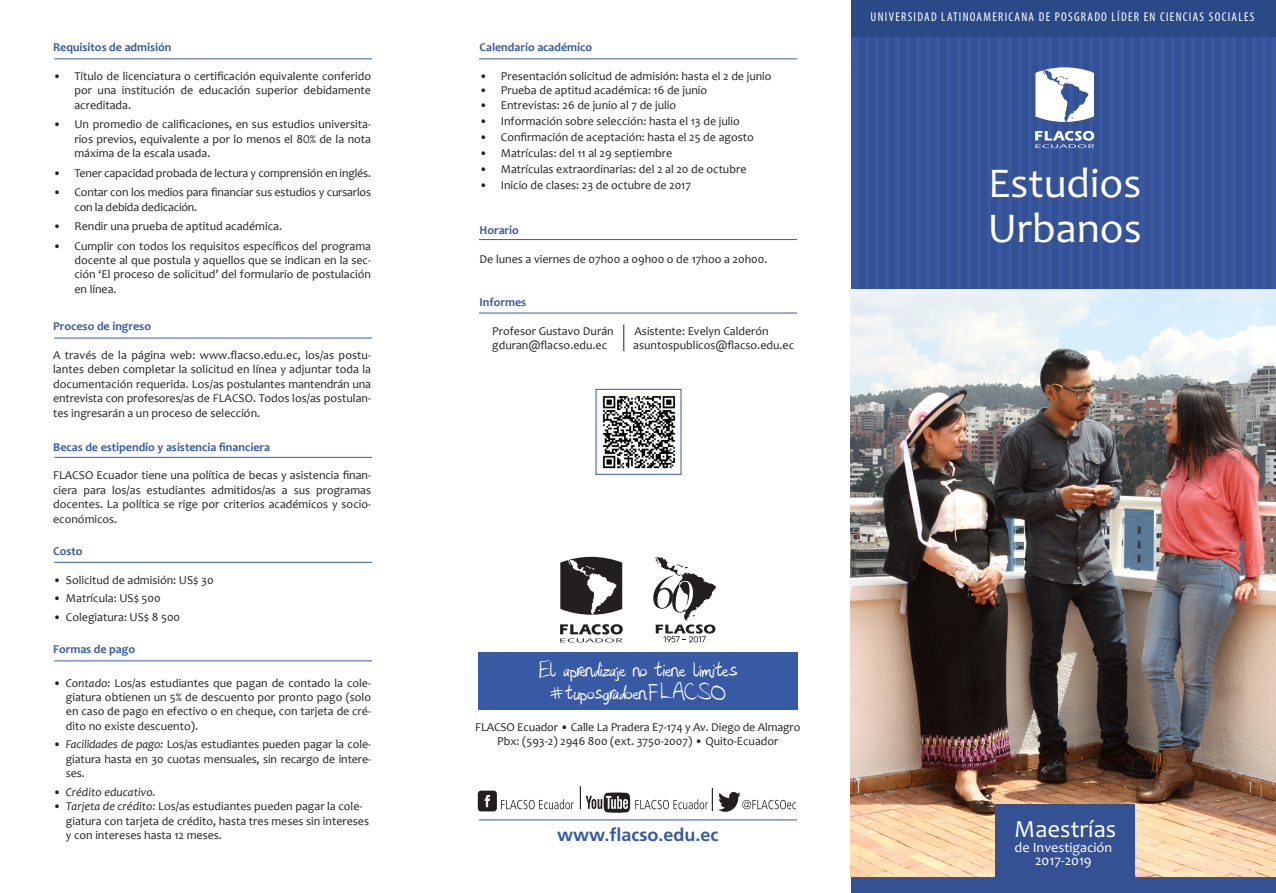
<style>
.page{position:relative;width:1276px;height:893px;background:#fff}
.page>*{position:absolute;margin:0;border:0;box-sizing:border-box;transform-origin:0 0}
.t1{font:42.75px/45.2px "Candara";color:#fff}
.t2{font:30px "Hashtag";letter-spacing:-.055em;color:#fff}
.t3{font:24.75px "Candara";color:#fff}
.t4{font:700 18px "Frutiger";color:#3859a3}
.t5{font:14.25px/13.5px "Candara";color:#fff;text-align:center}
.t6{font:condensed 12.75px "Myriad Pro";letter-spacing:.1em;color:#fff}
.t7{font:12px/14.4px "Candara";color:#231f20;text-align:justify}
.t8{font:700 12px "Candara";color:#3859a3}
.t9{font:italic 12px "Candara";color:#231f20}
.s1{font-style:italic}
.s2{font-style:normal}
</style>
<div class="page">
<div style="left:478px;top:653px;width:319px;height:57px;background:#3859a3"></div>
<svg style="left:623px;top:325px;width:1px;height:26px"></svg>
<hr style="left:479px;top:819px;width:318px;height:1px;background:#3859a3">
<svg style="left:501px;top:799px;width:72px;height:10px"></svg>
<svg style="left:580px;top:786px;width:216px;height:27px"></svg>
<div style="left:478px;top:791px;width:19px;height:20px;background:#231f20;border-radius:3px"></div>
<svg style="left:485px;top:795px;width:5px;height:12px"></svg>
<svg style="left:851px;top:37px;width:425px;height:841px;background:#38579f"></svg>
<img style="left:850px;top:289px;width:426px;height:587px">
<div style="left:859px;top:0;width:5px;height:289px;background:#335193"></div>
<div style="left:869px;top:0;width:5px;height:289px;background:#335193"></div>
<div style="left:879px;top:0;width:5px;height:289px;background:#335193"></div>
<div style="left:890px;top:0;width:5px;height:289px;background:#335193"></div>
<div style="left:900px;top:0;width:5px;height:289px;background:#335193"></div>
<div style="left:910px;top:0;width:5px;height:289px;background:#335193"></div>
<div style="left:920px;top:0;width:5px;height:289px;background:#335193"></div>
<div style="left:930px;top:0;width:5px;height:289px;background:#335193"></div>
<div style="left:941px;top:0;width:5px;height:289px;background:#335193"></div>
<div style="left:951px;top:0;width:5px;height:289px;background:#335193"></div>
<div style="left:961px;top:0;width:5px;height:289px;background:#335193"></div>
<div style="left:971px;top:0;width:5px;height:289px;background:#335193"></div>
<div style="left:981px;top:0;width:5px;height:289px;background:#335193"></div>
<div style="left:991px;top:0;width:6px;height:289px;background:#335193"></div>
<div style="left:1002px;top:0;width:5px;height:289px;background:#335193"></div>
<div style="left:1012px;top:0;width:5px;height:289px;background:#335193"></div>
<div style="left:1022px;top:0;width:5px;height:289px;background:#335193"></div>
<div style="left:1032px;top:0;width:5px;height:289px;background:#335193"></div>
<div style="left:1042px;top:0;width:5px;height:289px;background:#335193"></div>
<div style="left:1053px;top:0;width:5px;height:289px;background:#335193"></div>
<div style="left:1063px;top:0;width:5px;height:289px;background:#335193"></div>
<div style="left:1073px;top:0;width:5px;height:289px;background:#335193"></div>
<div style="left:1083px;top:0;width:5px;height:289px;background:#335193"></div>
<div style="left:1093px;top:0;width:5px;height:289px;background:#335193"></div>
<div style="left:1104px;top:0;width:5px;height:289px;background:#335193"></div>
<div style="left:1114px;top:0;width:5px;height:289px;background:#335193"></div>
<div style="left:1124px;top:0;width:5px;height:289px;background:#335193"></div>
<div style="left:1134px;top:0;width:5px;height:289px;background:#335193"></div>
<div style="left:1144px;top:0;width:5px;height:289px;background:#335193"></div>
<div style="left:1154px;top:0;width:5px;height:289px;background:#335193"></div>
<div style="left:1165px;top:0;width:5px;height:289px;background:#335193"></div>
<div style="left:1175px;top:0;width:5px;height:289px;background:#335193"></div>
<div style="left:1185px;top:0;width:5px;height:289px;background:#335193"></div>
<div style="left:1195px;top:0;width:5px;height:289px;background:#335193"></div>
<div style="left:1205px;top:0;width:5px;height:289px;background:#335193"></div>
<div style="left:1216px;top:0;width:5px;height:289px;background:#335193"></div>
<div style="left:1226px;top:0;width:5px;height:289px;background:#335193"></div>
<div style="left:1236px;top:0;width:5px;height:289px;background:#335193"></div>
<div style="left:1246px;top:0;width:5px;height:289px;background:#335193"></div>
<div style="left:1256px;top:0;width:5px;height:289px;background:#335193"></div>
<div style="left:1267px;top:0;width:5px;height:289px;background:#335193"></div>
<svg style="left:1035px;top:131px;width:59px;height:17px"></svg>
<svg style="left:1035px;top:67px;width:59px;height:55px"></svg>
<div style="left:851px;top:0;width:425px;height:37px;background:#294a86"></div>
<div style="left:995px;top:804px;width:139px;height:74px;background:#335193"></div>
<div style="left:851px;top:878px;width:425px;height:15px;background:#335193"></div>
<hr style="left:54px;top:58px;width:318px;height:1px;background:#3859a3">
<hr style="left:479px;top:58px;width:318px;height:1px;background:#3859a3">
<hr style="left:479px;top:239px;width:318px;height:1px;background:#3859a3">
<hr style="left:479px;top:313px;width:318px;height:1px;background:#3859a3">
<hr style="left:54px;top:338px;width:318px;height:1px;background:#3859a3">
<hr style="left:54px;top:457px;width:318px;height:1px;background:#3859a3">
<hr style="left:54px;top:562px;width:318px;height:1px;background:#3859a3">
<hr style="left:54px;top:660px;width:318px;height:1px;background:#3859a3">
<svg style="left:560px;top:624px;width:63px;height:18px"></svg>
<svg style="left:560px;top:557px;width:62px;height:58px"></svg>
<svg style="left:653px;top:557px;width:63px;height:85px"></svg>
<img style="left:602px;top:395px;width:74px;height:74px">
<div style="left:595px;top:389px;width:86px;height:86px;border:1px solid #3859a3"></div>
<p class="t8" style="left:53px;top:40px;width:120px">Requisitos de admisión</p>
<p class="t7" style="left:74px;top:69px;width:298px;text-indent:-21px">• Título de licenciatura o certificación equivalente conferido por una institución de educación superior debidamente acreditada.</p>
<p class="t7" style="left:74px;top:117px;width:298px;text-indent:-21px">• Un promedio de calificaciones, en sus estudios universita&shy;rios previos, equivalente a por lo menos el 8O% de la nota máxima de la escala usada.</p>
<p class="t7" style="left:53px;top:165px;width:319px">• Tener capacidad probada de lectura y comprensión en inglés.</p>
<p class="t7" style="left:74px;top:185px;width:298px;text-indent:-21px">• Contar con los medios para financiar sus estudios y cursarlos con la debida dedicación.</p>
<p class="t7" style="left:53px;top:219px;width:230px">• Rendir una prueba de aptitud académica.</p>
<p class="t7" style="left:74px;top:238px;width:298px;text-indent:-21px">• Cumplir con todos los requisitos específicos del programa docente al que postula y aquellos que se indican en la sec&shy;ción ‘El proceso de solicitud’ del formulario de postulación en línea.</p>
<p class="t8" style="left:53px;top:319px;width:99px">Proceso de ingreso</p>
<p class="t7" style="left:53px;top:348px;width:319px">A través de la página web: www.flacso.edu.ec, los/as postu&shy;lantes deben completar la solicitud en línea y adjuntar toda la documentación requerida. Los/as postulantes mantendrán una entrevista con profesores/as de FLACSO. Todos los/as postulan&shy;tes ingresarán a un proceso de selección.</p>
<p class="t8" style="left:53px;top:439px;width:218px">Becas de estipendio y asistencia financiera</p>
<p class="t7" style="left:53px;top:468px;width:319px">FLACSO Ecuador tiene una política de becas y asistencia finan&shy;ciera para los/as estudiantes admitidos/as a sus programas docentes. La política se rige por criterios académicos y socio&shy;económicos.</p>
<p class="t8" style="left:53px;top:544px;width:31px">Costo</p>
<p class="t7" style="left:53px;top:573px;width:162px">• Solicitud de admisión: US$ 30</p>
<p class="t7" style="left:53px;top:591px;width:109px">• Matrícula: US$ 500</p>
<p class="t7" style="left:53px;top:610px;width:128px">• Colegiatura: US$ 8 500</p>
<p class="t8" style="left:53px;top:642px;width:84px">Formas de pago</p>
<p class="t7" style="left:66px;top:675px;width:307px;text-indent:-13px">• <span class="s1">Contado:</span> Los/as estudiantes que pagan de contado la cole&shy;giatura obtienen un 5% de descuento por pronto pago (solo en caso de pago en efectivo o en cheque, con tarjeta de cré&shy;dito no existe descuento).</p>
<p class="t7" style="left:66px;top:737px;width:307px;text-indent:-13px">• <span class="s1">Facilidades de pago:</span> Los/as estudiantes pueden pagar la cole&shy;giatura hasta en 30 cuotas mensuales, sin recargo de intere&shy;ses.</p>
<p class="t9" style="left:53px;top:784px;width:104px"><span class="s2">•</span> Crédito educativo.</p>
<p class="t7" style="left:66px;top:799px;width:305px;text-align:left;text-indent:-13px">• <span class="s1">Tarjeta de crédito:</span> Los/as estudiantes pueden pagar la cole&shy;giatura con tarjeta de crédito, hasta tres meses sin intereses y con intereses hasta 12 meses.</p>
<p class="t8" style="left:479px;top:40px;width:114px">Calendario académico</p>
<p class="t7" style="left:479px;top:69px;width:293px">• Presentación solicitud de admisión: hasta el 2 de junio</p>
<p class="t7" style="left:479px;top:83px;width:229px">• Prueba de aptitud académica: 16 de junio</p>
<p class="t7" style="left:479px;top:98px;width:198px">• Entrevistas: 26 de junio al 7 de julio</p>
<p class="t7" style="left:479px;top:114px;width:262px">• Información sobre selección: hasta el 13 de julio</p>
<p class="t7" style="left:479px;top:130px;width:276px">• Confirmación de aceptación: hasta el 25 de agosto</p>
<p class="t7" style="left:479px;top:146px;width:194px">• Matrículas: del 11 al 29 septiembre</p>
<p class="t7" style="left:479px;top:162px;width:268px">• Matrículas extraordinarias: del 2 al 20 de octubre</p>
<p class="t7" style="left:479px;top:178px;width:213px">• Inicio de clases: 23 de octubre de 2017</p>
<p class="t8" style="left:479px;top:223px;width:41px">Horario</p>
<p class="t7" style="left:479px;top:252px;width:289px">De lunes a viernes de 07h00 a 09h00 o de 17hoo a 20h00.</p>
<p class="t8" style="left:479px;top:295px;width:48px">Informes</p>
<p class="t7" style="left:492px;top:324px;width:123px">Profesor Gustavo Durán</p>
<p class="t7" style="left:634px;top:324px;width:136px">Asistente: Evelyn Calderón</p>
<p class="t7" style="left:492px;top:338px;width:116px">gduran@flacso.edu.ec</p>
<p class="t7" style="left:633px;top:338px;width:162px">asuntospublicos@flacso.edu.ec</p>
<p class="t6" style="left:870px;top:9px;width:385px">UNIVERSIDAD LATINOAMERICANA DE POSGRADO LÍDER EN CIENCIAS SOCIALES</p>
<p class="t1" style="left:987px;top:160px;width:155px">Estudios<br>Urbanos</p>
<p class="t2" style="left:538px;top:655px;width:201px">El aprendizaje no tiene límites</p>
<p class="t2" style="left:550px;top:678px;width:178px">#tuposgradoenFLACSO</p>
<p class="t7" style="left:475px;top:720px;width:327px">FLACSO Ecuador • Calle La Pradera E7-174 y Av. Diego de Almagro</p>
<p class="t7" style="left:497px;top:734px;width:283px">Pbx: (593-2) 2946 800 (ext. 3750-2007) • Quito-Ecuador</p>
<p class="t4" style="left:557px;top:824px;width:163px">www.flacso.edu.ec</p>
<p class="t3" style="left:1014px;top:814px;width:103px">Maestrías</p>
<p class="t5" style="left:1014px;top:840px;width:99px">de Investigación<br>2017-2019</p>
</div>
